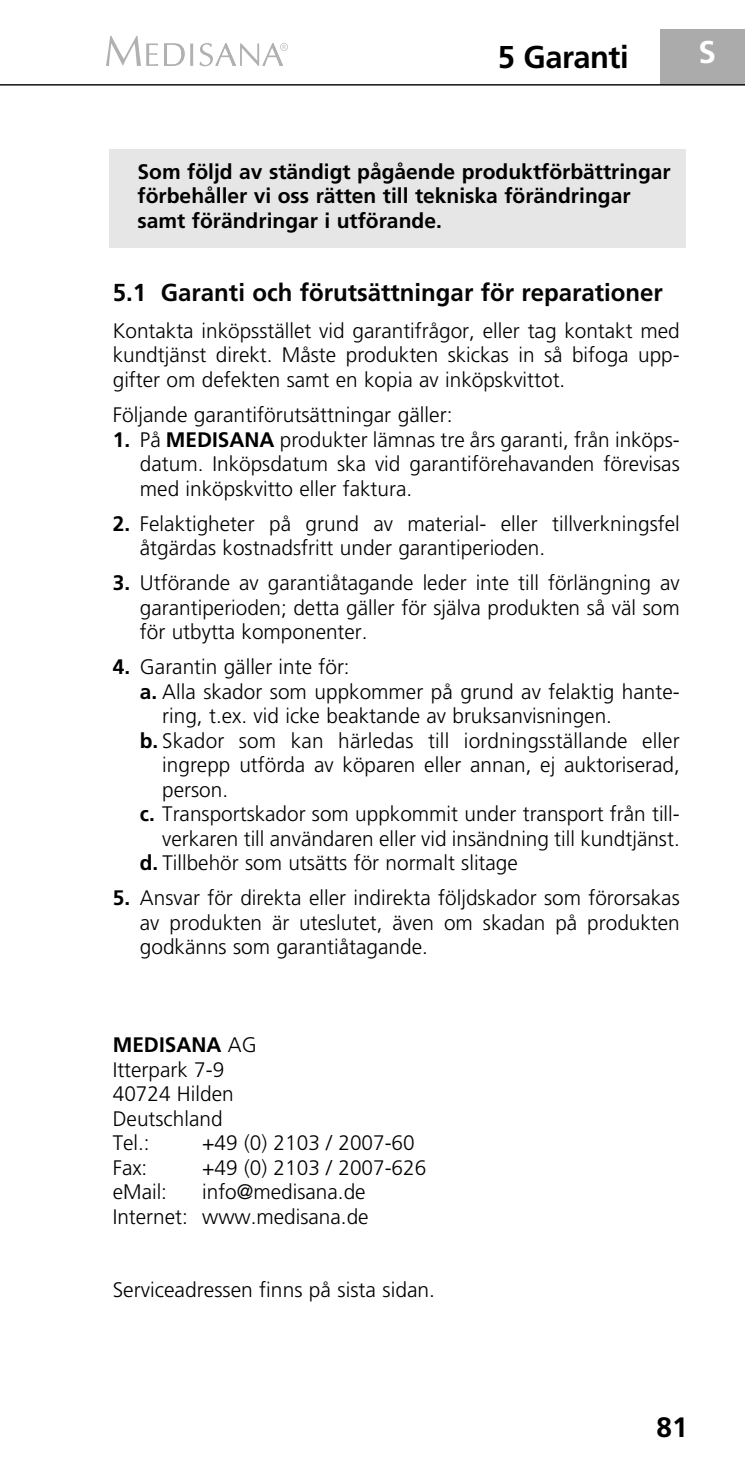
<style>
.page{position:relative;width:745px;height:1474px;background:#fff}
.page>*{position:absolute;margin:0;border:0;box-sizing:border-box;transform-origin:0 0}
.t1{font:700 31.5px "Frutiger";letter-spacing:-.015em;color:#000}
.t2{font:700 31.5px "Frutiger";color:#fff}
.t3{font:700 28px "Frutiger";color:#000}
.t4{font:700 24.5px "Frutiger";color:#050505}
.t5{font:300 21px/24.5px "Frutiger";color:#000;text-align:justify}
.t6{font:700 21px/24.5px "Frutiger";color:#000}
.s1{font-weight:700}
</style>
<div class="page">
<div style="left:109px;top:149px;width:576px;height:98px;background:#e6e6e6"></div>
<div style="left:659px;top:29px;width:85px;height:56px;background:#ababab"></div>
<svg style="left:106px;top:36px;width:52px;height:30px"></svg>
<svg style="left:164px;top:43px;width:20px;height:23px"></svg>
<svg style="left:190px;top:43px;width:3px;height:23px"></svg>
<svg style="left:199px;top:43px;width:89px;height:23px"></svg>
<hr style="left:0;top:84px;width:744px;height:2px;background:#000">
<h1 class="t1" style="left:497px;top:44px;width:132px">5 Garanti</h1>
<h1 class="t2" style="left:698px;top:39px;width:19px">S</h1>
<p class="t6" style="left:137px;top:161px;width:534px">Som följd av ständigt pågående produktförbättringar förbehåller vi oss rätten till tekniska förändringar samt förändringar i utförande.</p>
<p class="t4" style="left:113px;top:283px;width:551px">5.1 Garanti och förutsättningar för reparationer</p>
<p class="t5" style="left:113px;top:320px;width:568px">Kontakta inköpsstället vid garantifrågor, eller tag kontakt med kundtjänst direkt. Måste produkten skickas in så bifoga upp&shy;gifter om defekten samt en kopia av inköpskvittot.</p>
<p class="t5" style="left:113px;top:404px;width:341px">Följande garantiförutsättningar gäller:</p>
<p class="t5" style="left:140px;top:428px;width:541px;text-indent:-27px"><span class="s1">1.</span> På <span class="s1">MEDISANA</span> produkter lämnas tre års garanti, från inköps&shy;datum. Inköpsdatum ska vid garantiförehavanden förevisas med inköpskvitto eller faktura.</p>
<p class="t5" style="left:140px;top:512px;width:541px;text-indent:-27px"><span class="s1">2.</span> Felaktigheter på grund av material- eller tillverkningsfel åtgärdas kostnadsfritt under garantiperioden.</p>
<p class="t5" style="left:140px;top:572px;width:541px;text-indent:-27px"><span class="s1">3.</span> Utförande av garantiåtagande leder inte till förlängning av garantiperioden; detta gäller för själva produkten så väl som för utbytta komponenter.</p>
<p class="t5" style="left:113px;top:656px;width:238px"><span class="s1">4.</span> Garantin gäller inte för:</p>
<p class="t5" style="left:140px;top:680px;width:541px"><span class="s1">a.</span> Alla skador som uppkommer på grund av felaktig hante-</p>
<p class="t5" style="left:162px;top:705px;width:451px">ring, t.ex. vid icke beaktande av bruksanvisningen.</p>
<p class="t5" style="left:140px;top:729px;width:541px"><span class="s1">b.</span> Skador som kan härledas till iordningsställande eller</p>
<p class="t5" style="left:162px;top:754px;width:518px">ingrepp utförda av köparen eller annan, ej auktoriserad,</p>
<p class="t5" style="left:162px;top:778px;width:67px">person.</p>
<p class="t5" style="left:140px;top:803px;width:541px"><span class="s1">c.</span> Transportskador som uppkommit under transport från till-</p>
<p class="t5" style="left:162px;top:827px;width:518px">verkaren till användaren eller vid insändning till kundtjänst.</p>
<p class="t5" style="left:140px;top:852px;width:379px"><span class="s1">d.</span> Tillbehör som utsätts för normalt slitage</p>
<p class="t5" style="left:140px;top:887px;width:541px;text-indent:-27px"><span class="s1">5.</span> Ansvar för direkta eller indirekta följdskador som förorsakas av produkten är uteslutet, även om skadan på produkten godkänns som garantiåtagande.</p>
<p class="t5" style="left:113px;top:1034px;width:145px;text-align:left"><span class="s1">MEDISANA</span> AG<br>Itterpark 7-9<br>40724 Hilden<br>Deutschland<br>Tel.:</p>
<p class="t5" style="left:202px;top:1132px;width:214px">+49 (0) 2103 / 2007-60</p>
<p class="t5" style="left:113px;top:1156px;width:36px">Fax:</p>
<p class="t5" style="left:202px;top:1156px;width:225px">+49 (0) 2103 / 2007-626</p>
<p class="t5" style="left:113px;top:1181px;width:56px">eMail:</p>
<p class="t5" style="left:113px;top:1181px;width:257px;text-align:right">info@medisana.de<br>Internet: www.medisana.de</p>
<p class="t5" style="left:113px;top:1279px;width:323px">Serviceadressen finns på sista sidan.</p>
<h2 class="t3" style="left:656px;top:1415px;width:33px">81</h2>
</div>
